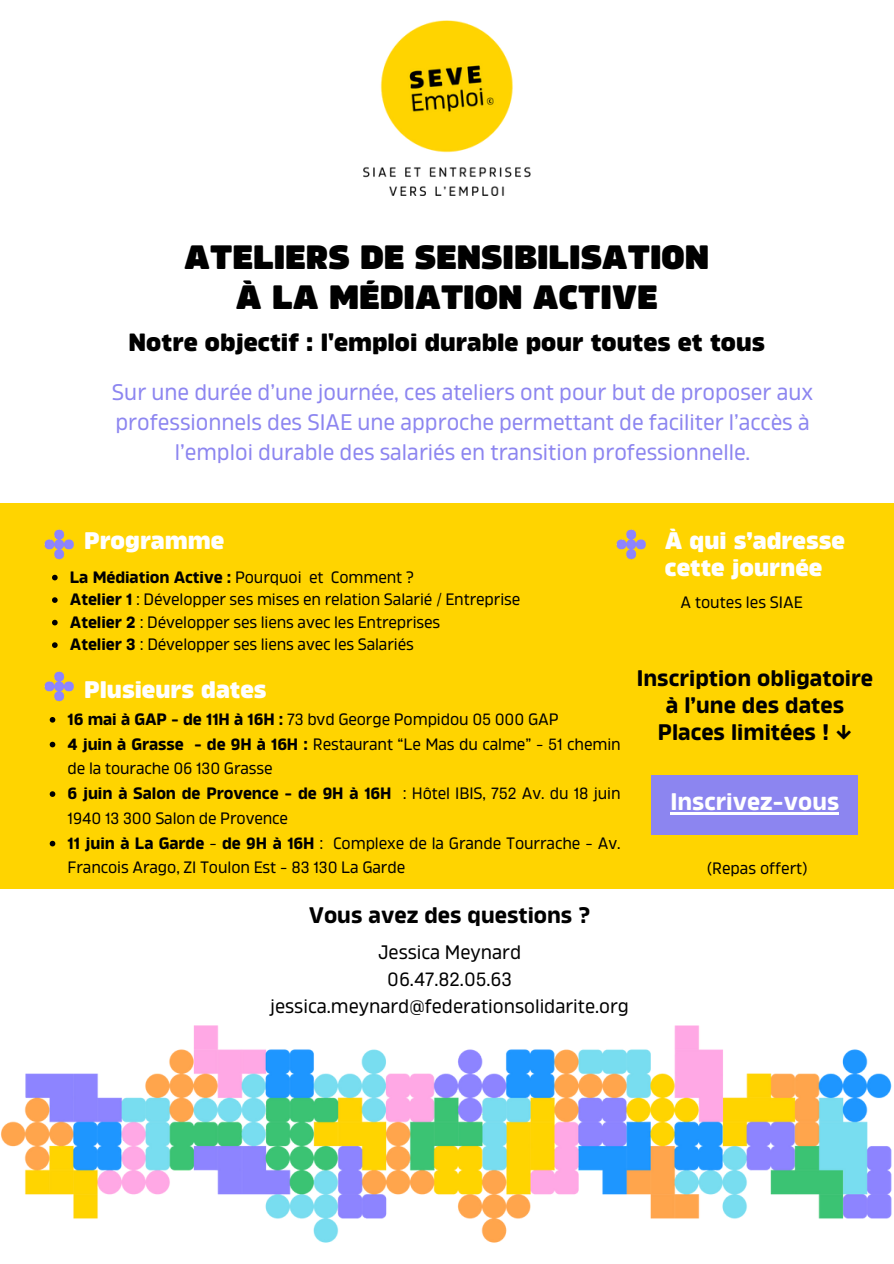
<style>
.page{position:relative;width:894px;height:1264px;background:#fff}
.page>*{position:absolute;margin:0;border:0;box-sizing:border-box;transform-origin:0 0}
.t1{font:900 33.75px/39.3px "Amfibia";color:#000;text-align:center}
.t2{font:800 24.9px "Amfibia";color:#000}
.t3{font:800 24px/27px "Amfibia";color:#fff}
.t4{font:700 24px "Amfibia";color:#fff}
.t5{font:22.5px/30.3px "Amfibia";color:#8c85f0;text-align:center}
.t6{font:700 22.5px/27px "Amfibia";color:#000;text-align:center}
.t7{font:19.5px/27px "Amfibia";color:#000;text-align:center}
.t8{font:16.5px/24.8px "Amfibia";letter-spacing:-.005em;color:#000}
.t9{font:700 16.5px "Amfibia";letter-spacing:-.005em;color:#000}
.s1{font-weight:400}
.s2{font-weight:700}
</style>
<div class="page">
<div style="left:0;top:503px;width:893px;height:385px;background:#ffd400"></div>
<img style="left:363px;top:21px;width:167px;height:174px">
<img style="left:44px;top:529px;width:30px;height:31px">
<div style="left:651px;top:775px;width:206px;height:60px;background:#8c85f0"></div>
<hr style="left:670px;top:812px;width:168px;height:2px;background:#fff">
<img style="left:44px;top:671px;width:30px;height:31px">
<img style="left:616px;top:529px;width:30px;height:31px">
<img style="left:1px;top:1025px;width:891px;height:218px">
<svg style="left:52px;top:574px;width:6px;height:6px"></svg>
<svg style="left:52px;top:597px;width:6px;height:6px"></svg>
<svg style="left:52px;top:619px;width:6px;height:6px"></svg>
<svg style="left:52px;top:642px;width:6px;height:6px"></svg>
<svg style="left:50px;top:717px;width:5px;height:5px"></svg>
<svg style="left:50px;top:741px;width:5px;height:6px"></svg>
<svg style="left:50px;top:791px;width:5px;height:6px"></svg>
<svg style="left:50px;top:840px;width:5px;height:6px"></svg>
<p class="t1" style="left:184px;top:238px;width:526px">ATELIERS DE SENSIBILISATION<br>À LA MÉDIATION ACTIVE</p>
<p class="t2" style="left:128px;top:327px;width:637px">Notre objectif : l'emploi durable pour toutes et tous</p>
<p class="t5" style="left:112px;top:376px;width:702px">Sur une durée d’une journée, ces ateliers ont pour but de proposer aux professionnels des SIAE une approche permettant de faciliter l’accès à l’emploi durable des salariés en transition professionnelle.</p>
<p class="t3" style="left:84px;top:527px;width:142px">Programme</p>
<p class="t9" style="left:70px;top:567px;width:346px">La Médiation Active : <span class="s1">Pourquoi et Comment ?</span></p>
<p class="t8" style="left:70px;top:587px;width:451px"><span class="s2">Atelier 1</span> : Développer ses mises en relation Salarié / Entreprise</p>
<h2 class="t8" style="left:70px;top:609px;width:372px"><span class="s2">Atelier 2</span> : Développer ses liens avec les Entreprises</h2>
<p class="t8" style="left:70px;top:632px;width:345px"><span class="s2">Atelier 3</span> : Développer ses liens avec les Salariés</p>
<p class="t3" style="left:84px;top:676px;width:184px">Plusieurs dates</p>
<p class="t8" style="left:68px;top:706px;width:492px"><span class="s2">16 mai à GAP - de 11H à 16H :</span> 73 bvd George Pompidou 05 000 GAP</p>
<p class="t8" style="left:68px;top:731px;width:554px"><span class="s2">4 juin à Grasse - de 9H à 16H :</span> Restaurant “Le Mas du calme” - 51 chemin de la tourache 06 130 Grasse</p>
<p class="t8" style="left:68px;top:781px;width:554px"><span class="s2">6 juin à Salon de Provence - de 9H à 16H</span> : Hôtel IBIS, 752 Av. du 18 juin<br>1940 13 300 Salon de Provence</p>
<h2 class="t9" style="left:68px;top:833px;width:257px">11 juin à La Garde <span class="s1">-</span> de 9H à 16H <span class="s1">:</span></h2>
<h2 class="t8" style="left:68px;top:830px;width:554px;text-indent:265px">Complexe de la Grande Tourrache - Av.<br>Francois Arago, ZI Toulon Est - 83 130 La Garde</h2>
<h4 class="t3" style="left:664px;top:527px;width:181px">À qui s’adresse cette journée</h4>
<p class="t8" style="left:680px;top:590px;width:124px">A toutes les SIAE</p>
<p class="t6" style="left:636px;top:664px;width:238px">Inscription obligatoire à l’une des dates<br>Places limitées ! ↓</p>
<h2 class="t4" style="left:670px;top:787px;width:170px">Inscrivez-vous</h2>
<p class="t8" style="left:707px;top:855px;width:101px">(Repas offert)</p>
<h2 class="t6" style="left:308px;top:901px;width:283px">Vous avez des questions ?</h2>
<h2 class="t7" style="left:270px;top:938px;width:360px">Jessica Meynard<br>06.47.82.05.63 jessica.meynard@federationsolidarite.org</h2>
</div>
